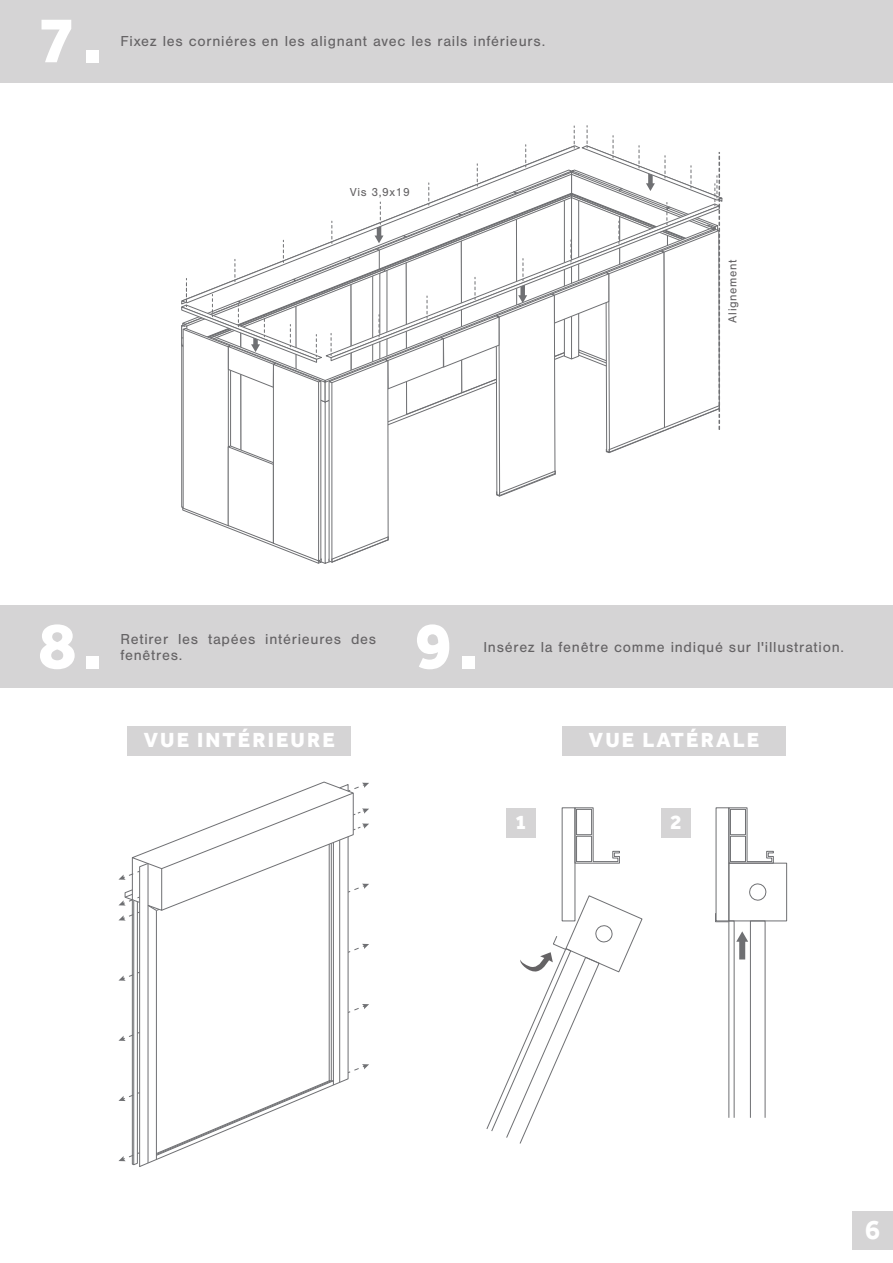
<style>
.page{position:relative;width:893px;height:1263px;background:#fff}
.page>*{position:absolute;margin:0;border:0;box-sizing:border-box;transform-origin:0 0}
.t1{font:800 67.5px "Effra";color:#fff}
.t2{font:700 28.5px "Effra";color:#fff}
.t3{font:800 21px "Effra";letter-spacing:.1em;color:#fff}
.t4{font:15px/16.5px "Nimbus San";letter-spacing:.05em;color:#656365}
.t5{font:12px "Nimbus San";letter-spacing:.05em;color:#656365}
</style>
<div class="page">
<div style="left:852px;top:1211px;width:41px;height:38px;background:#d5d4d5"></div>
<div style="left:0;top:0;width:893px;height:82px;background:#d5d4d5"></div>
<div style="left:0;top:606px;width:893px;height:82px;background:#d5d4d5"></div>
<svg style="left:118px;top:781px;width:251px;height:385px"></svg>
<svg style="left:728px;top:807px;width:46px;height:56px"></svg>
<div style="left:728px;top:863px;width:59px;height:58px;border:1px solid #6f7073"></div>
<div style="left:728px;top:920px;width:6px;height:198px;border:1px solid #6f7073"></div>
<div style="left:750px;top:920px;width:15px;height:198px;border:1px solid #6f7073"></div>
<svg style="left:715px;top:912px;width:15px;height:10px"></svg>
<svg style="left:749px;top:883px;width:18px;height:18px"></svg>
<div style="left:562px;top:807px;width:13px;height:114px;border:1px solid #6f7073"></div>
<svg style="left:574px;top:807px;width:46px;height:57px"></svg>
<svg style="left:486px;top:895px;width:157px;height:249px"></svg>
<div style="left:739px;top:940px;width:6px;height:19px;background:#6f7073"></div>
<svg style="left:736px;top:931px;width:12px;height:11px"></svg>
<div style="left:127px;top:726px;width:224px;height:29px;background:#d5d4d5"></div>
<div style="left:562px;top:726px;width:224px;height:29px;background:#d5d4d5"></div>
<div style="left:506px;top:808px;width:30px;height:29px;background:#d5d4d5"></div>
<div style="left:661px;top:808px;width:30px;height:29px;background:#d5d4d5"></div>
<svg style="left:181px;top:126px;width:542px;height:438px"></svg>
<h1 class="t1" style="left:38px;top:-1px;width:66px">7.</h1>
<p class="t4" style="left:121px;top:33px;width:426px">Fixez les corniéres en les alignant avec les rails inférieurs.</p>
<p class="t5" style="left:350px;top:185px;width:62px">Vis 3,9x19</p>
<p class="t5" style="left:726px;top:323px;width:64px;rotate:-90deg">Alignement</p>
<h1 class="t1" style="left:38px;top:605px;width:66px">8.</h1>
<h1 class="t1" style="left:414px;top:605px;width:66px">9.</h1>
<p class="t4" style="left:120px;top:631px;width:257px">Retirer les tapées intérieures des fenêtres.</p>
<p class="t4" style="left:483px;top:639px;width:362px">Insérez la fenêtre comme indiqué sur l'illustration.</p>
<h3 class="t3" style="left:144px;top:728px;width:193px">VUE INTÉRIEURE</h3>
<h3 class="t3" style="left:589px;top:728px;width:172px">VUE LATÉRALE</h3>
<h3 class="t3" style="left:515px;top:810px;width:13px">1</h3>
<h3 class="t3" style="left:670px;top:810px;width:13px">2</h3>
<h2 class="t2" style="left:865px;top:1213px;width:17px">6</h2>
</div>
